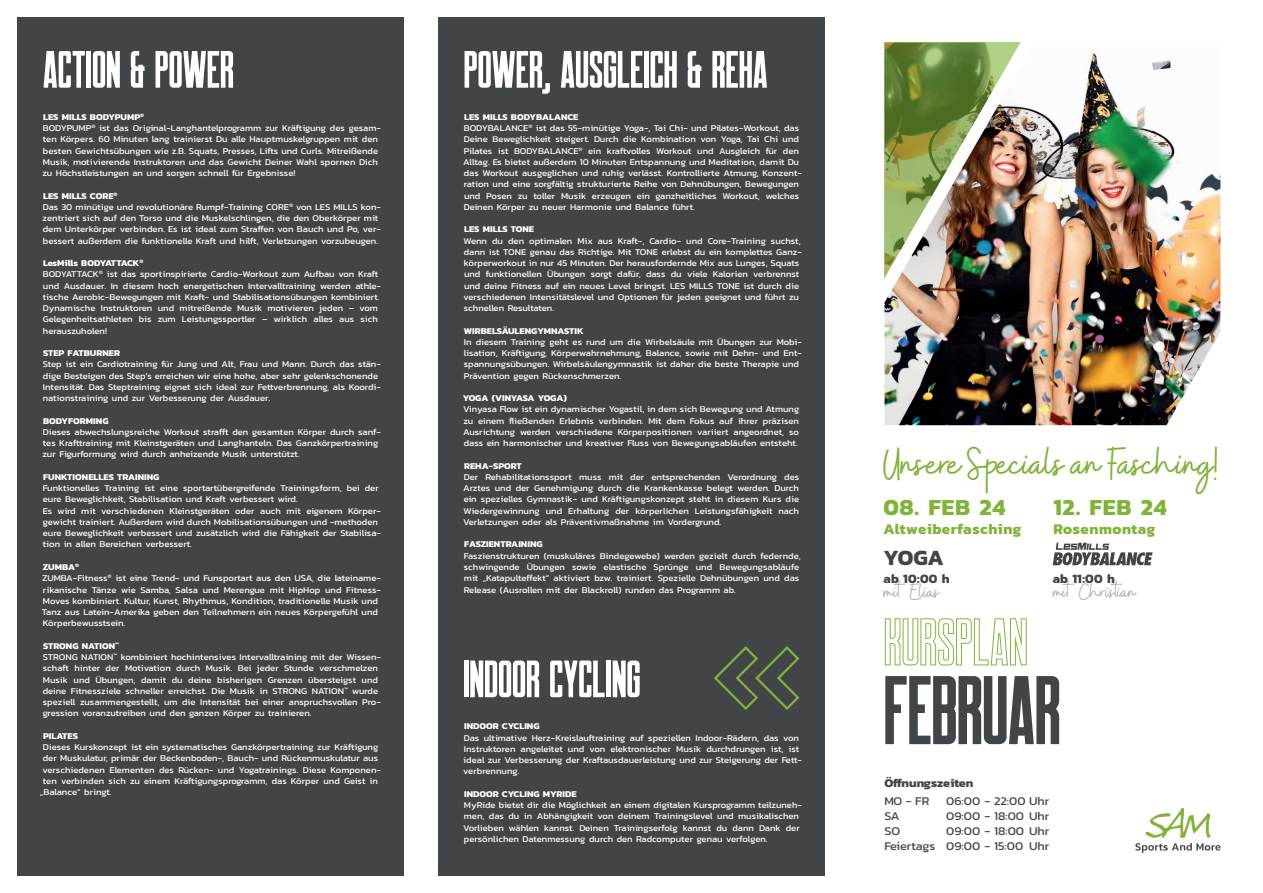
<style>
.page{position:relative;width:1263px;height:893px;background:#fff}
.page>*{position:absolute;margin:0;border:0;box-sizing:border-box;transform-origin:0 0}
.t1{font:97.5px "Robinson";letter-spacing:-.01em;color:#424548}
.t2{font:67.5px "Robinson Outline";letter-spacing:-.01em;color:#7fb438}
.t3{font:52.5px "Robinson";letter-spacing:-.005em;color:#fff}
.t4{font:46.5px "Buffalo";letter-spacing:-.05em;color:#7fb438}
.t5{font:23.4px "Buffalo";letter-spacing:-.06em;color:#acafb2}
.t6{font:700 23.4px "Kanit";letter-spacing:.03em;color:#7fb438}
.t7{font:700 22.05px "Kanit";color:#424548}
.t8{font:700 15px "Kanit";letter-spacing:.035em;color:#7fb438}
.t9{font:700 12.9px "Kanit";letter-spacing:.015em;color:#424548}
.t10{font:12px/15px "Kanit";color:#424548;text-align:right;scale:1.05 1}
.t11{font:700 12px "Kanit";color:#424548;scale:1.05 1}
.t12{font:9px/11.2px "Kanit";color:#fff;scale:1.05 1}
.t13{font:700 9px "Kanit";color:#fff;scale:1.05 1}
.t14{font:700 9px "Kanit";letter-spacing:-.035em;color:#fff;scale:1.05 1}
.s1{font-weight:700}
</style>
<div class="page">
<div style="left:17px;top:17px;width:387px;height:859px;background:#424548"></div>
<div style="left:438px;top:17px;width:387px;height:859px;background:#424548"></div>
<svg style="left:1135px;top:808px;width:85px;height:45px"></svg>
<svg style="left:714px;top:646px;width:86px;height:64px"></svg>
<img style="left:1052px;top:52px;width:168px;height:373px">
<img style="left:884px;top:43px;width:168px;height:382px">
<svg style="left:1053px;top:543px;width:99px;height:22px"></svg>
<h3 class="t3" style="left:43px;top:43px;width:193px">ACTION &amp; POWER</h3>
<h3 class="t3" style="left:463px;top:43px;width:306px">POWER, AUSGLEICH &amp; REHA</h3>
<p class="t12" style="left:43px;top:111px;width:324px"><span class="s1">LES MILLS BODYPUMP</span><sup>®<br></sup>BODYPUMP<sup>®</sup> ist das Original-Langhantelprogramm zur Kräftigung des gesam&shy;ten Körpers. 60 Minuten lang trainierst Du alle Hauptmuskelgruppen mit den besten Gewichtsübungen wie z.B. Squats, Presses, Lifts und Curls. Mitreißende Musik, motivierende Instruktoren und das Gewicht Deiner Wahl spornen Dich zu Höchstleistungen an und sorgen schnell für Ergebnisse!</p>
<p class="t12" style="left:43px;top:190px;width:324px"><span class="s1">LES MILLS CORE</span><sup>®<br></sup>Das 30 minütige und revolutionäre Rumpf-Training CORE<sup>®</sup> von LES MILLS kon&shy;zentriert sich auf den Torso und die Muskelschlingen, die den Oberkörper mit dem Unterkörper verbinden. Es ist ideal zum Straffen von Bauch und Po, ver&shy;bessert außerdem die funktionelle Kraft und hilft, Verletzungen vorzubeugen.</p>
<p class="t12" style="left:43px;top:257px;width:324px"><span class="s1">LesMills BODYATTACK</span><sup>®<br></sup>BODYATTACK<sup>®</sup> ist das sportinspirierte Cardio-Workout zum Aufbau von Kraft und Ausdauer. In diesem hoch energetischen Intervalltraining werden athle&shy;tische Aerobic-Bewegungen mit Kraft- und Stabilisationsübungen kombiniert.<br>Dynamische Instruktoren und mitreißende Musik motivieren jeden – vom Gelegenheitsathleten bis zum Leistungssportler – wirklich alles aus sich herauszuholen!</p>
<p class="t13" style="left:43px;top:346px;width:75px">STEP FATBURNER</p>
<p class="t12" style="left:43px;top:359px;width:323px">Step ist ein Cardiotraining für Jung und Alt, Frau und Mann. Durch das stän&shy;dige Besteigen des Step‘s erreichen wir eine hohe, aber sehr gelenkschonende Intensität. Das Steptraining eignet sich ideal zur Fettverbrennung, als Koordi&shy;nationstraining und zur Verbesserung der Ausdauer.</p>
<p class="t13" style="left:43px;top:414px;width:64px">BODYFORMING</p>
<p class="t12" style="left:43px;top:426px;width:324px">Dieses abwechslungsreiche Workout strafft den gesamten Körper durch sanf&shy;tes Krafttraining mit Kleinstgeräten und Langhanteln. Das Ganzkörpertraining zur Figurformung wird durch anheizende Musik unterstützt.</p>
<p class="t13" style="left:43px;top:470px;width:112px">FUNKTIONELLES TRAINING</p>
<p class="t12" style="left:43px;top:482px;width:323px">Funktionelles Training ist eine sportartübergreifende Trainingsform, bei der eure Beweglichkeit, Stabilisation und Kraft verbessert wird.<br>Es wird mit verschiedenen Kleinstgeräten oder auch mit eigenem Körper&shy;gewicht trainiert. Außerdem wird durch Mobilisationsübungen und -methoden eure Beweglichkeit verbessert und zusätzlich wird die Fähigkeit der Stabilisa&shy;tion in allen Bereichen verbessert.</p>
<p class="t12" style="left:42px;top:561px;width:324px"><span class="s1">ZUMBA</span><sup>®<br></sup>ZUMBA-Fitness<sup>®</sup> ist eine Trend- und Funsportart aus den USA, die lateiname&shy;rikanische Tänze wie Samba, Salsa und Merengue mit HipHop und Fitness-Moves kombiniert. Kultur, Kunst, Rhythmus, Kondition, traditionelle Musik und Tanz aus Latein-Amerika geben den Teilnehmern ein neues Körpergefühl und Körperbewusstsein.</p>
<p class="t12" style="left:43px;top:640px;width:323px"><span class="s1">STRONG NATION</span><sup>™<br></sup>STRONG NATION<sup>™</sup> kombiniert hochintensives Intervalltraining mit der Wissen&shy;schaft hinter der Motivation durch Musik. Bei jeder Stunde verschmelzen Musik und Übungen, damit du deine bisherigen Grenzen übersteigst und deine Fitnessziele schneller erreichst. Die Musik in STRONG NATION<sup>™</sup> wurde speziell zusammengestellt, um die Intensität bei einer anspruchsvollen Pro&shy;gression voranzutreiben und den ganzen Körper zu trainieren.</p>
<p class="t13" style="left:43px;top:729px;width:35px">PILATES</p>
<p class="t12" style="left:43px;top:741px;width:321px">Dieses Kurskonzept ist ein systematisches Ganzkörpertraining zur Kräftigung</p>
<p class="t12" style="left:43px;top:752px;width:321px">der Muskulatur, primär der Beckenboden-, Bauch- und Rückenmuskulatur aus</p>
<p class="t12" style="left:42px;top:764px;width:324px">verschiedenen Elementen des Rücken- und Yogatrainings. Diese Komponen-</p>
<p class="t12" style="left:43px;top:775px;width:321px">ten verbinden sich zu einem Kräftigungsprogramm, das Körper und Geist in</p>
<p class="t12" style="left:40px;top:786px;width:70px">„Balance“ bringt.</p>
<p class="t12" style="left:463px;top:111px;width:324px"><span class="s1">LES MILLS BODYBALANCE<br></span>BODYBALANCE<sup>®</sup> ist das 55-minütige Yoga-, Tai Chi- und Pilates-Workout, das Deine Beweglichkeit steigert. Durch die Kombination von Yoga, Tai Chi und Pilates ist BODYBALANCE<sup>®</sup> ein kraftvolles Workout und Ausgleich für den Alltag. Es bietet außerdem 10 Minuten Entspannung und Meditation, damit Du das Workout ausgeglichen und ruhig verlässt. Kontrollierte Atmung, Konzent&shy;ration und eine sorgfältig strukturierte Reihe von Dehnübungen, Bewegungen und Posen zu toller Musik erzeugen ein ganzheitliches Workout, welches Deinen Körper zu neuer Harmonie und Balance führt.</p>
<p class="t13" style="left:464px;top:222px;width:68px">LES MILLS TONE</p>
<p class="t12" style="left:463px;top:235px;width:324px">Wenn du den optimalen Mix aus Kraft-, Cardio- und Core-Training suchst, dann ist TONE genau das Richtige. Mit TONE erlebst du ein komplettes Ganz&shy;körperworkout in nur 45 Minuten. Der herausfordernde Mix aus Lunges, Squats und funktionellen Übungen sorgt dafür, dass du viele Kalorien verbrennst und deine Fitness auf ein neues Level bringst. LES MILLS TONE ist durch die verschiedenen Intensitätslevel und Optionen für jeden geeignet und führt zu schnellen Resultaten.</p>
<p class="t13" style="left:464px;top:324px;width:116px">WIRBELSÄULENGYMNASTIK</p>
<p class="t12" style="left:464px;top:336px;width:323px">In diesem Training geht es rund um die Wirbelsäule mit Übungen zur Mobi&shy;lisation, Kräftigung, Körperwahrnehmung, Balance, sowie mit Dehn- und Ent&shy;spannungsübungen. Wirbelsäulengymnastik ist daher die beste Therapie und Prävention gegen Rückenschmerzen.</p>
<p class="t14" style="left:463px;top:391px;width:100px">YOGA (VINYASA YOGA)</p>
<p class="t12" style="left:463px;top:404px;width:322px;text-align:justify">Vinyasa Flow ist ein dynamischer Yogastil, in dem sich Bewegung und Atmung zu einem fließenden Erlebnis verbinden. Mit dem Fokus auf ihrer präzisen Ausrichtung werden verschiedene Körperpositionen variiert angeordnet, so dass ein harmonischer und kreativer Fluss von Bewegungsabläufen entsteht.</p>
<p class="t13" style="left:464px;top:459px;width:57px">REHA-SPORT</p>
<p class="t12" style="left:463px;top:471px;width:322px;text-align:justify">Der Rehabilitationssport muss mit der entsprechenden Verordnung des Arztes und der Genehmigung durch die Krankenkasse belegt werden. Durch ein spezielles Gymnastik- und Kräftigungskonzept steht in diesem Kurs die Wiedergewinnung und Erhaltung der körperlichen Leistungsfähigkeit nach Verletzungen oder als Präventivmaßnahme im Vordergrund.</p>
<p class="t13" style="left:464px;top:537px;width:76px">FASZIENTRAINING</p>
<p class="t12" style="left:464px;top:550px;width:322px">Faszienstrukturen (muskuläres Bindegewebe) werden gezielt durch federnde, schwingende Übungen sowie elastische Sprünge und Bewegungsabläufe mit „Katapulteffekt“ aktiviert bzw. trainiert. Spezielle Dehnübungen und das Release (Ausrollen mit der Blackroll) runden das Programm ab.</p>
<h3 class="t3" style="left:463px;top:653px;width:179px">INDOOR CYCLING</h3>
<p class="t13" style="left:464px;top:719px;width:73px">INDOOR CYCLING</p>
<p class="t12" style="left:463px;top:732px;width:324px">Das ultimative Herz-Kreislauftraining auf speziellen Indoor-Rädern, das von Instruktoren angeleitet und von elektronischer Musik durchdrungen ist, ist ideal zur Verbesserung der Kraftausdauerleistung und zur Steigerung der Fett&shy;verbrennung.</p>
<p class="t13" style="left:464px;top:787px;width:109px">INDOOR CYCLING MYRIDE</p>
<p class="t12" style="left:463px;top:799px;width:324px">MyRide bietet dir die Möglichkeit an einem digitalen Kursprogramm teilzuneh&shy;men, das du in Abhängigkeit von deinem Trainingslevel und musikalischen Vorlieben wählen kannst. Deinen Trainingserfolg kannst du dann Dank der persönlichen Datenmessung durch den Radcomputer genau verfolgen.</p>
<h3 class="t4" style="left:883px;top:437px;width:336px">Unsere Specials an Fasching!</h3>
<h3 class="t6" style="left:883px;top:489px;width:123px">08. FEB 24</h3>
<h3 class="t8" style="left:883px;top:517px;width:139px">Altweiberfasching</h3>
<h3 class="t6" style="left:1053px;top:489px;width:115px">12. FEB 24</h3>
<h3 class="t8" style="left:1053px;top:517px;width:104px">Rosenmontag</h3>
<h3 class="t7" style="left:883px;top:541px;width:62px">YOGA</h3>
<h3 class="t9" style="left:883px;top:569px;width:68px">ab 10:00 h</h3>
<h3 class="t5" style="left:883px;top:578px;width:58px">mit Elias</h3>
<h3 class="t9" style="left:1053px;top:569px;width:64px">ab 11:00 h</h3>
<h3 class="t5" style="left:1053px;top:578px;width:86px">mit Christian</h3>
<h2 class="t2" style="left:883px;top:608px;width:146px">KURSPLAN</h2>
<h1 class="t1" style="left:883px;top:662px;width:179px">FEBRUAR</h1>
<h3 class="t11" style="left:884px;top:774px;width:86px">Öffnungszeiten</h3>
<h3 class="t10" style="left:884px;top:794px;width:44px">MO - FR</h3>
<h3 class="t10" style="left:946px;top:794px;width:100px">06:00 - 22:00 Uhr</h3>
<h3 class="t10" style="left:884px;top:809px;width:16px">SA</h3>
<h3 class="t10" style="left:946px;top:809px;width:100px">09:00 - 18:00 Uhr</h3>
<h3 class="t10" style="left:884px;top:824px;width:17px">SO</h3>
<h3 class="t10" style="left:884px;top:824px;width:159px">09:00 - 18:00 Uhr<br>Feiertags 09:00 - 15:00 Uhr</h3>
</div>
